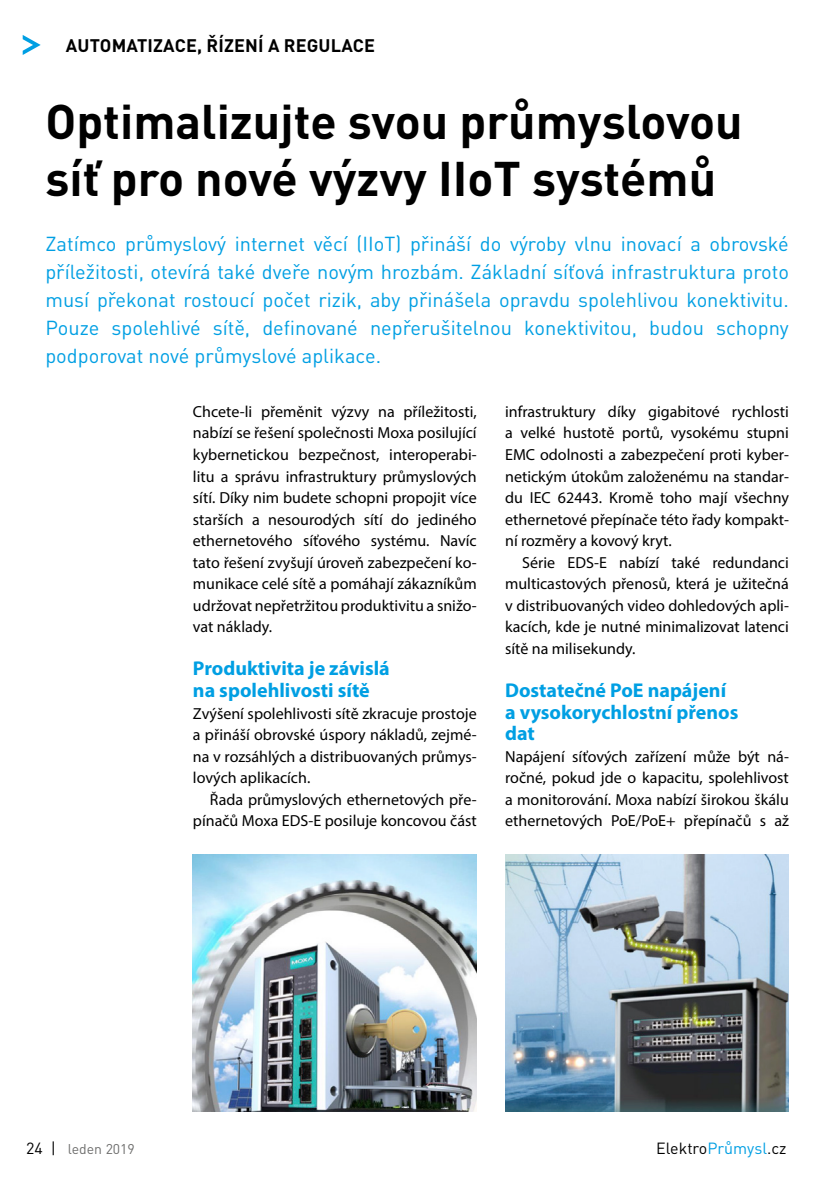
<style>
.page{position:relative;width:840px;height:1191px;background:#fff}
.page>*{position:absolute;margin:0;border:0;box-sizing:border-box;transform-origin:0 0}
.Nadpis_hlavní{font:700 48px/57.6px "DIN Pro";color:#000}
.Perex{font:20px/28px "DIN Pro";color:#009fe3;text-align:justify}
.Nadpis{font:700 20px "Myriad Pro";color:#009fe3}
.t1{font:700 18px "DIN Pro";letter-spacing:.01em;color:#000}
.Text_-_prni_odstavec{font:16px/21.6px "Myriad Pro";color:#000;text-align:justify}
.Text_-_další_odstave{font:16px/21.6px "Myriad Pro";color:#000;text-align:justify}
.t2{font:16px "DIN Pro";color:#000}
.t3{font:14px "DIN Pro";color:#6f6f6e}
.s1{font-size:16px;color:#000}
.s2{color:#009fe3}
</style>
<div class="page">
<svg style="left:23px;top:35px;width:18px;height:20px"></svg>
<img style="left:193px;top:854px;width:283px;height:257px">
<img style="left:505px;top:854px;width:283px;height:257px">
<p class="t1" style="left:66px;top:33px;width:310px">AUTOMATIZACE, ŘÍZENÍ A REGULACE</p>
<p class="Nadpis_hlavní" style="left:45px;top:91px;width:698px">Optimalizujte svou průmyslovou síť pro nové výzvy IIoT systémů</p>
<p class="Perex" style="left:45px;top:229px;width:744px">Zatímco průmyslový internet věcí (IIoT) přináší do výroby vlnu inovací a obrovské příležitosti, otevírá také dveře novým hrozbám. Základní síťová infrastruktura proto musí překonat rostoucí počet rizik, aby přinášela opravdu spolehlivou konektivitu.<br>Pouze spolehlivé sítě, definované nepřerušitelnou konektivitou, budou schopny podporovat nové průmyslové aplikace.</p>
<p class="Text_-_prni_odstavec" style="left:193px;top:400px;width:285px">Chcete-li přeměnit výzvy na příležitosti, nabízí se řešení společnosti Moxa posilující kybernetickou bezpečnost, interoperabi&shy;litu a správu infrastruktury průmyslových sítí. Díky nim budete schopni propojit více starších a nesourodých sítí do jediného ethernetového síťového systému. Navíc tato řešení zvyšují úroveň zabezpečení ko&shy;munikace celé sítě a pomáhají zákazníkům udržovat nepřetržitou produktivitu a snižo&shy;vat náklady.</p>
<p class="Nadpis" style="left:193px;top:655px;width:198px">Produktivita je závislá</p>
<p class="Nadpis" style="left:193px;top:677px;width:178px">na spolehlivosti sítě</p>
<p class="Text_-_prni_odstavec" style="left:193px;top:702px;width:285px">Zvýšení spolehlivosti sítě zkracuje prostoje a přináší obrovské úspory nákladů, zejmé&shy;na v rozsáhlých a distribuovaných průmys&shy;lových aplikacích.</p>
<p class="Text_-_další_odstave" style="left:193px;top:788px;width:285px;text-align:right">Řada průmyslových ethernetových pře&shy;pínačů Moxa EDS-E posiluje koncovou část</p>
<p class="Text_-_další_odstave" style="left:505px;top:400px;width:285px">infrastruktury díky gigabitové rychlosti a velké hustotě portů, vysokému stupni EMC odolnosti a zabezpečení proti kyber&shy;netickým útokům založenému na standar&shy;du IEC 62443. Kromě toho mají všechny ethernetové přepínače této řady kompakt&shy;ní rozměry a kovový kryt.</p>
<p class="Text_-_další_odstave" style="left:505px;top:551px;width:285px;text-indent:17px">Série EDS-E nabízí také redundanci multicastových přenosů, která je užitečná v distribuovaných video dohledových apli&shy;kacích, kde je nutné minimalizovat latenci sítě na milisekundy.</p>
<p class="Nadpis" style="left:505px;top:677px;width:222px">Dostatečné PoE napájení</p>
<p class="Nadpis" style="left:505px;top:699px;width:235px">a vysokorychlostní přenos</p>
<p class="Nadpis" style="left:505px;top:720px;width:31px">dat</p>
<p class="Text_-_prni_odstavec" style="left:505px;top:745px;width:285px">Napájení síťových zařízení může být ná&shy;ročné, pokud jde o kapacitu, spolehlivost a monitorování. Moxa nabízí širokou škálu ethernetových PoE/PoE+ přepínačů s až</p>
<p class="t3" style="left:26px;top:1139px;width:110px"><span class="s1">24 |</span> leden 2019</p>
<p class="t2" style="left:656px;top:1137px;width:132px">Elektro<span class="s2">Průmysl</span>.cz</p>
</div>
